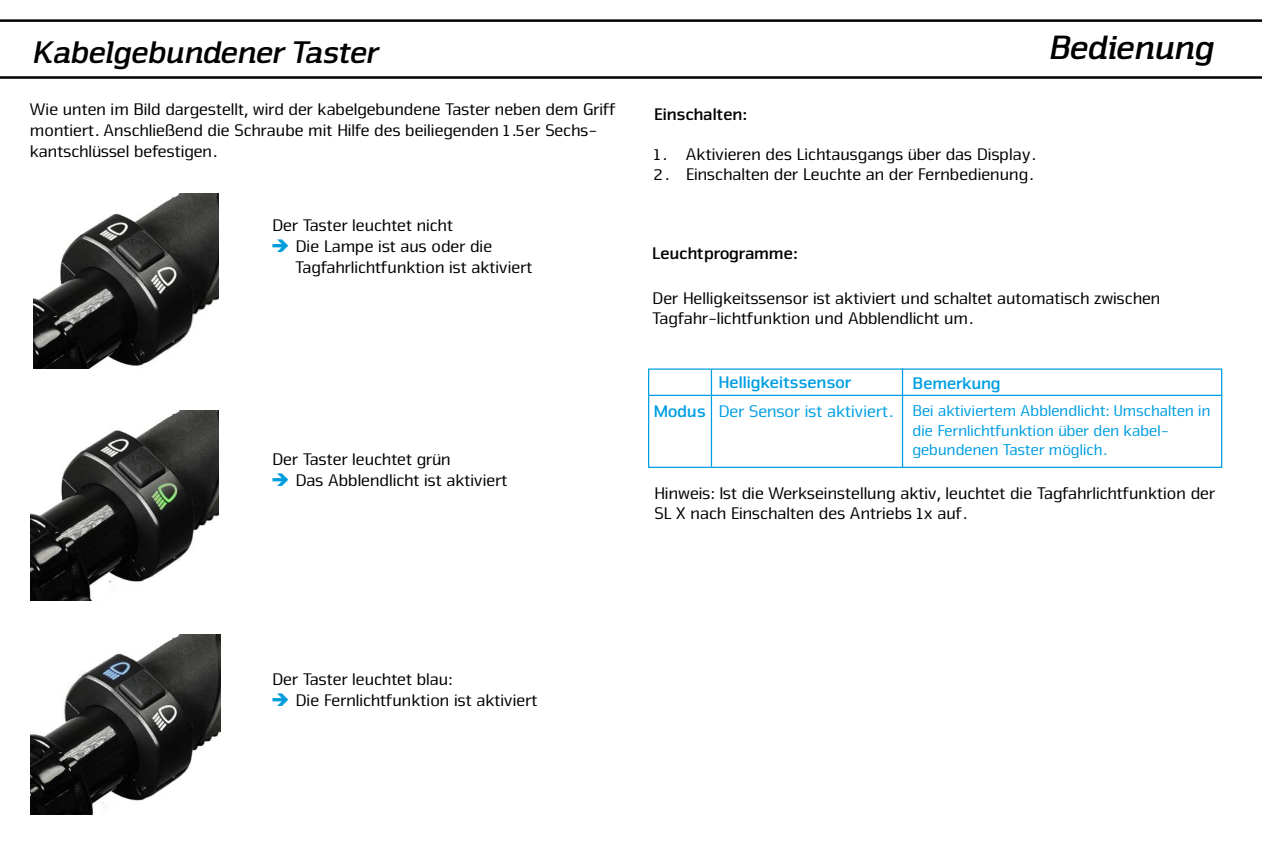
<style>
.page{position:relative;width:1262px;height:865px;background:#fff}
.page>*{position:absolute;margin:0;border:0;box-sizing:border-box;transform-origin:0 0}
.t1{font:italic 35px "Nuri Bold Slab";color:#000}
.t2{font:italic 32.5px "Nuri Bold Slab";color:#000}
.t3{font:17.5px/20px "Nuri";color:#000}
.t4{font:700 17.5px "Nuri";color:#009fe3}
.t5{font:700 17.5px "Nuri";color:#000}
.t6{font:17.5px "Nuri";color:#009fe3}
.t7{font:16.25px/19.5px "Nuri";color:#009fe3}
.s1{color:#009ddc}
</style>
<div class="page">
<svg style="left:0;top:19px;width:1261px;height:60px"></svg>
<img style="left:33px;top:193px;width:185px;height:176px">
<img style="left:30px;top:410px;width:188px;height:191px">
<img style="left:31px;top:634px;width:190px;height:180px">
<div style="left:648px;top:368px;width:574px;height:100px;border:1px solid #009fe3"></div>
<hr style="left:648px;top:395px;width:574px;height:1px;background:#009fe3">
<hr style="left:711px;top:369px;width:1px;height:97px;background:#009fe3">
<hr style="left:901px;top:368px;width:2px;height:99px;background:#009fe3">
<h2 class="t2" style="left:30px;top:32px;width:347px">Kabelgebundener Taster</h2>
<p class="t3" style="left:29px;top:98px;width:587px;line-height:21px">Wie unten im Bild dargestellt, wird der kabelgebundene Taster neben dem Griff montiert. Anschließend die Schraube mit Hilfe des beiliegenden 1.5er Sechs&shy;kantschlüssel befestigen.</p>
<p class="t3" style="left:271px;top:214px;width:182px">Der Taster leuchtet nicht</p>
<p class="t3" style="left:294px;top:235px;width:239px;line-height:21px;text-indent:-23px"><span class="s1">➔</span> Die Lampe ist aus oder die<br>Tagfahrlichtfunktion ist aktiviert</p>
<p class="t3" style="left:271px;top:449px;width:180px">Der Taster leuchtet grün</p>
<p class="t3" style="left:271px;top:470px;width:237px"><span class="s1">➔</span> Das Abblendlicht ist aktiviert</p>
<h1 class="t1" style="left:1046px;top:26px;width:166px">Bedienung</h1>
<p class="t5" style="left:653px;top:103px;width:94px">Einschalten:</p>
<p class="t3" style="left:653px;top:143px;width:16px">1.<br>2.</p>
<p class="t3" style="left:685px;top:144px;width:351px">Aktivieren des Lichtausgangs über das Display.<br>Einschalten der Leuchte an der Fernbedienung.</p>
<p class="t5" style="left:651px;top:242px;width:147px">Leuchtprogramme:</p>
<p class="t3" style="left:651px;top:287px;width:509px">Der Helligkeitssensor ist aktiviert und schaltet automatisch zwischen<br>Tagfahr-lichtfunktion und Abblendlicht um.</p>
<p class="t4" style="left:652px;top:400px;width:54px">Modus</p>
<p class="t4" style="left:717px;top:371px;width:134px">Helligkeitssensor</p>
<p class="t6" style="left:717px;top:400px;width:176px">Der Sensor ist aktiviert.</p>
<p class="t4" style="left:911px;top:372px;width:90px">Bemerkung</p>
<p class="t7" style="left:911px;top:400px;width:299px">Bei aktiviertem Abblendlicht: Umschalten in die Fernlichtfunktion über den kabel&shy;gebundenen Taster möglich.</p>
<p class="t3" style="left:653px;top:482px;width:562px">Hinweis: Ist die Werkseinstellung aktiv, leuchtet die Tagfahrlichtfunktion der<br>SL X nach Einschalten des Antriebs 1x auf.</p>
<p class="t3" style="left:271px;top:668px;width:182px">Der Taster leuchtet blau:</p>
<p class="t3" style="left:271px;top:689px;width:267px"><span class="s1">➔</span> Die Fernlichtfunktion ist aktiviert</p>
</div>
